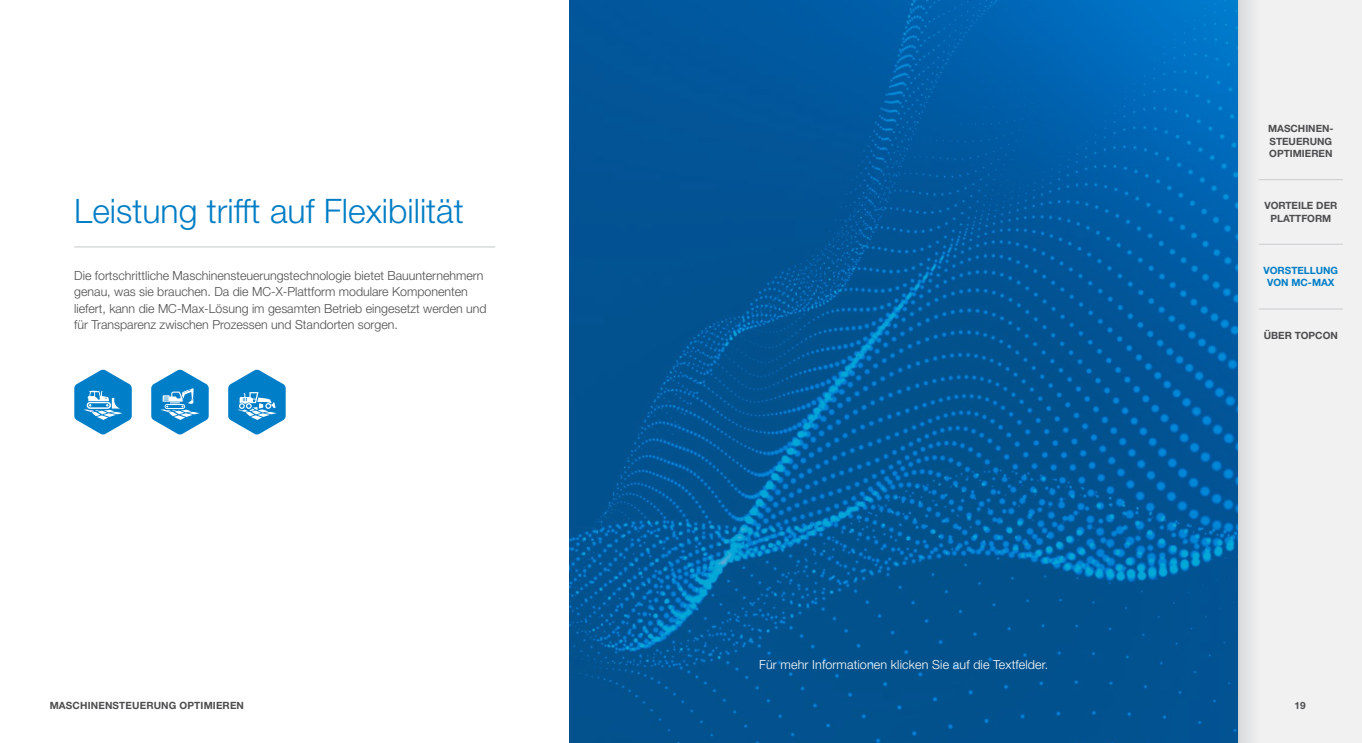
<style>
.page{position:relative;width:1362px;height:743px;background:#fff}
.page>*{position:absolute;margin:0;border:0;box-sizing:border-box;transform-origin:0 0}
.t1{font:300 33.75px "Helvetica Neue LT Std";color:#007dc5}
.t2{font:300 12.5px/16.2px "Helvetica Neue LT Std";color:#4d4d4f}
.t3{font:300 12.5px "Helvetica Neue LT Std";letter-spacing:.01em;color:#fff}
.t4{font:700 10px/12.5px "Helvetica Neue LT Std";color:#4d4d4f}
.t5{font:700 10px/12.5px "Helvetica Neue LT Std";color:#007dc5;text-align:center}
</style>
<div class="page">
<img style="left:569px;top:0;width:669px;height:742px">
<svg style="left:74px;top:369px;width:58px;height:65px"></svg>
<svg style="left:151px;top:369px;width:58px;height:65px"></svg>
<svg style="left:228px;top:369px;width:58px;height:65px"></svg>
<hr style="left:74px;top:246px;width:421px;height:1px;background:#d1d3d4">
<div style="left:1238px;top:0;width:123px;height:742px;background:#f1f1f2"></div>
<div style="left:1238px;top:0;width:24px;height:742px;background:#e6e7e8"></div>
<hr style="left:1238px;top:0;width:1px;height:742px;background:#d1d3d4">
<hr style="left:1258px;top:179px;width:84px;height:1px;background:#d1d3d4">
<hr style="left:1258px;top:244px;width:84px;height:1px;background:#d1d3d4">
<hr style="left:1258px;top:308px;width:84px;height:1px;background:#d1d3d4">
<h1 class="t1" style="left:74px;top:190px;width:391px">Leistung trifft auf Flexibilität</h1>
<p class="t2" style="left:74px;top:267px;width:414px">Die fortschrittliche Maschinensteuerungstechnologie bietet Bauunternehmern genau, was sie brauchen. Da die MC-X-Plattform modulare Komponenten liefert, kann die MC-Max-Lösung im gesamten Betrieb eingesetzt werden und für Transparenz zwischen Prozessen und Standorten sorgen.</p>
<p class="t3" style="left:759px;top:656px;width:290px">Für mehr Informationen klicken Sie auf die Textfelder.</p>
<p class="t4" style="left:1267px;top:122px;width:67px">MASCHINEN-<br>STEUERUNG<br>OPTIMIEREN</p>
<p class="t4" style="left:1264px;top:199px;width:74px;text-align:center">VORTEILE DER<br>PLATTFORM</p>
<p class="t5" style="left:1263px;top:264px;width:76px">VORSTELLUNG<br>VON MC-MAX</p>
<p class="t4" style="left:1263px;top:328px;width:76px">ÜBER TOPCON</p>
<p class="t4" style="left:50px;top:699px;width:196px">MASCHINENSTEUERUNG OPTIMIEREN</p>
<p class="t4" style="left:1294px;top:699px;width:13px">19</p>
</div>
